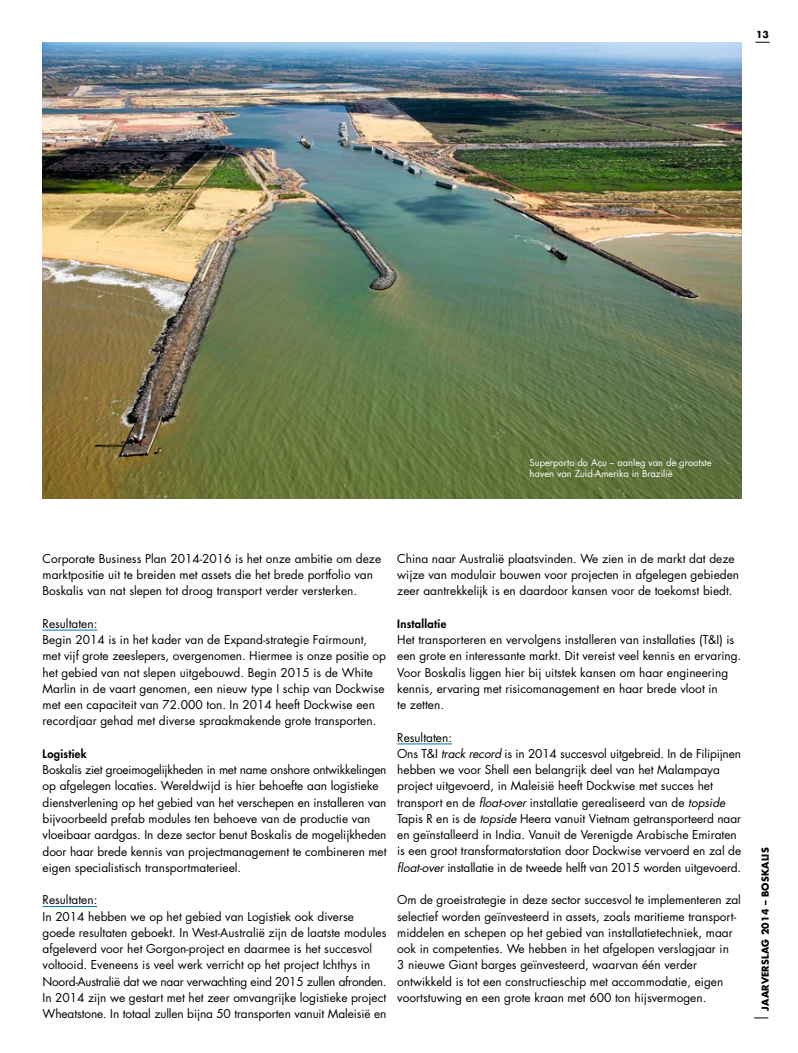
<style>
.page{position:relative;width:798px;height:1053px;background:#fff}
.page>*{position:absolute;margin:0;border:0;box-sizing:border-box;transform-origin:0 0}
.t1{font:11.88px/16.2px "Futura Std";color:#000}
.t2{font:800 11.25px "Futura Std";letter-spacing:.025em;color:#000}
.t3{font:9.38px/11.2px "Futura Std";color:#fff}
.t4{font:700 9.38px "Futura Std";letter-spacing:.02em;color:#000}
.s1{font-style:italic}
</style>
<div class="page">
<svg style="left:754px;top:1017px;width:14px;height:1px"></svg>
<svg style="left:755px;top:42px;width:14px;height:1px"></svg>
<hr style="left:43px;top:629px;width:54px;height:1px;background:#0074b7">
<hr style="left:43px;top:906px;width:54px;height:1px;background:#0074b7">
<hr style="left:397px;top:743px;width:55px;height:1px;background:#0074b7">
<img style="left:43px;top:43px;width:698px;height:455px">
<p class="t4" style="left:755px;top:29px;width:14px">13</p>
<p class="t3" style="left:529px;top:456px;width:183px">Superporto do Açu – aanleg van de grootste haven van Zuid-Amerika in Brazilië</p>
<p class="t1" style="left:43px;top:550px;width:340px">Corporate Business Plan 2014-2016 is het onze ambitie om deze marktpositie uit te breiden met assets die het brede portfolio van<br>Boskalis van nat slepen tot droog transport verder versterken.</p>
<p class="t1" style="left:43px;top:615px;width:345px">Resultaten:<br>Begin 2014 is in het kader van de Expand-strategie Fairmount, met vijf grote zeeslepers, overgenomen. Hiermee is onze positie op het gebied van nat slepen uitgebouwd. Begin 2015 is de White Marlin in de vaart genomen, een nieuw type I schip van Dockwise met een capaciteit van 72.000 ton. In 2014 heeft Dockwise een recordjaar gehad met diverse spraakmakende grote transporten.</p>
<p class="t2" style="left:43px;top:746px;width:46px">Logistiek</p>
<p class="t1" style="left:43px;top:761px;width:345px">Boskalis ziet groeimogelijkheden in met name onshore ontwikkelingen op afgelegen locaties. Wereldwijd is hier behoefte aan logistieke dienstverlening op het gebied van het verschepen en installeren van bijvoorbeeld prefab modules ten behoeve van de productie van vloeibaar aardgas. In deze sector benut Boskalis de mogelijkheden door haar brede kennis van projectmanagement te combineren met eigen specialistisch transportmaterieel.</p>
<p class="t1" style="left:43px;top:891px;width:345px">Resultaten:<br>In 2014 hebben we op het gebied van Logistiek ook diverse goede resultaten geboekt. In West-Australië zijn de laatste modules afgeleverd voor het Gorgon-project en daarmee is het succesvol voltooid. Eveneens is veel werk verricht op het project Ichthys in Noord-Australië dat we naar verwachting eind 2015 zullen afronden.<br>In 2014 zijn we gestart met het zeer omvangrijke logistieke project Wheatstone. In totaal zullen bijna 50 transporten vanuit Maleisië en</p>
<p class="t1" style="left:397px;top:550px;width:343px">China naar Australië plaatsvinden. We zien in de markt dat deze wijze van modulair bouwen voor projecten in afgelegen gebieden zeer aantrekkelijk is en daardoor kansen voor de toekomst biedt.</p>
<p class="t2" style="left:397px;top:616px;width:51px">Installatie</p>
<p class="t1" style="left:397px;top:631px;width:345px">Het transporteren en vervolgens installeren van installaties (T&amp;I) is een grote en interessante markt. Dit vereist veel kennis en ervaring.<br>Voor Boskalis liggen hier bij uitstek kansen om haar engineering kennis, ervaring met risicomanagement en haar brede vloot in<br>te zetten.</p>
<p class="t1" style="left:397px;top:729px;width:345px">Resultaten:<br>Ons T&amp;I <span class="s1">track record</span> is in 2014 succesvol uitgebreid. In de Filipijnen hebben we voor Shell een belangrijk deel van het Malampaya project uitgevoerd, in Maleisië heeft Dockwise met succes het transport en de <span class="s1">float-over</span> installatie gerealiseerd van de <span class="s1">topside </span>Tapis R en is de <span class="s1">topside</span> Heera vanuit Vietnam getransporteerd naar en geïnstalleerd in India. Vanuit de Verenigde Arabische Emiraten is een groot transformatorstation door Dockwise vervoerd en zal de <span class="s1">float-over</span> installatie in de tweede helft van 2015 worden uitgevoerd.</p>
<p class="t1" style="left:397px;top:891px;width:345px">Om de groeistrategie in deze sector succesvol te implementeren zal selectief worden geïnvesteerd in assets, zoals maritieme transport&shy;middelen en schepen op het gebied van installatietechniek, maar ook in competenties. We hebben in het afgelopen verslagjaar in<br>3 nieuwe Giant barges geïnvesteerd, waarvan één verder ontwikkeld is tot een constructieschip met accommodatie, eigen voortstuwing en een grote kraan met 600 ton hijsvermogen.</p>
<p class="t4" style="left:758px;top:1010px;width:164px;rotate:-90deg">JAARVERSLAG 2014 – BOSKALIS</p>
</div>
